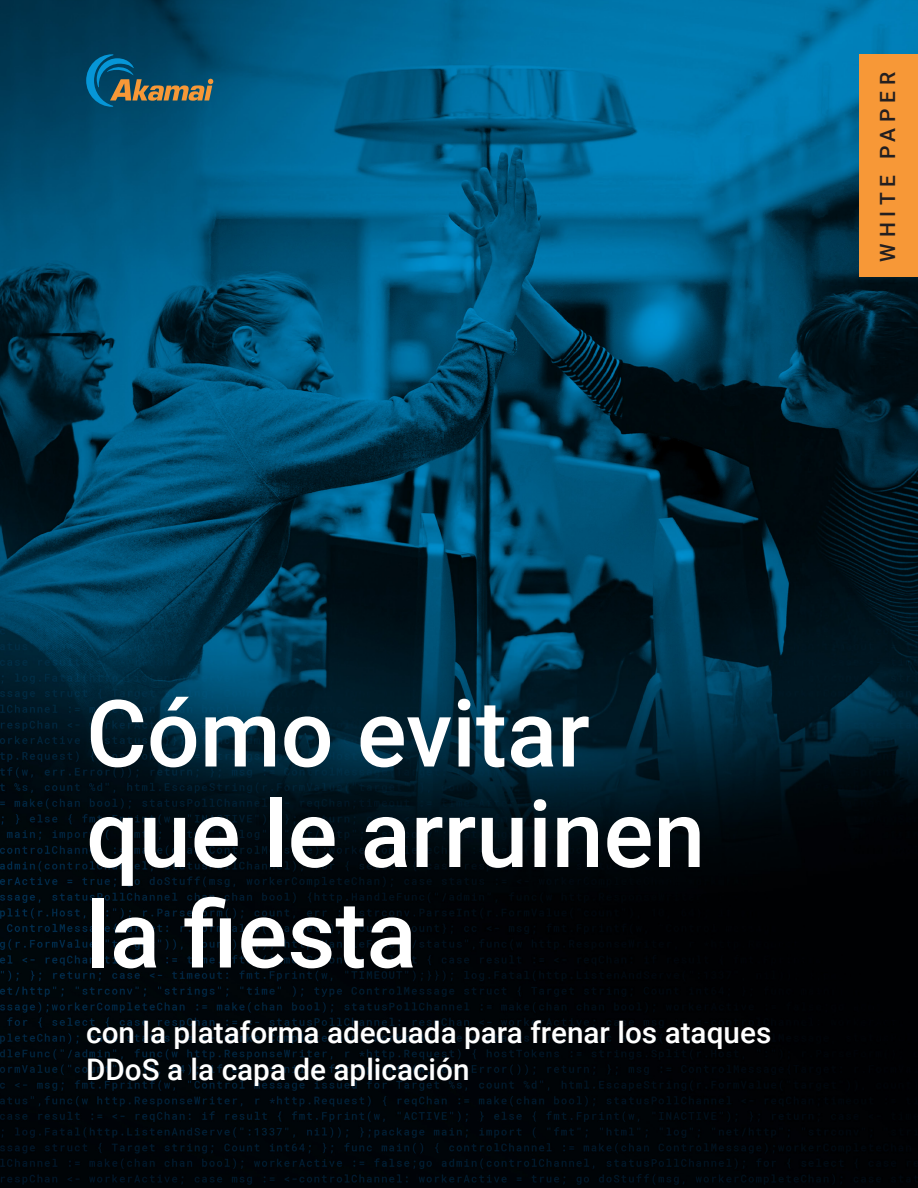
<style>
.page{position:relative;width:918px;height:1188px;background:#fff}
.page>*{position:absolute;margin:0;border:0;box-sizing:border-box;transform-origin:0 0}
.t1{font:500 93px/100.5px "Roboto";color:#fff}
.t2{font:500 29.7px/37.5px "Roboto";color:#fff}
.t3{font:500 21px "Roboto";letter-spacing:.275em;color:#231f20}
.t4{font:500 18px "Roboto";letter-spacing:.035em;color:#231f20}
</style>
<div class="page">
<img style="left:0;top:0;width:918px;height:1188px">
<svg style="left:86px;top:54px;width:127px;height:53px;background:#295b69"></svg>
<div style="left:860px;top:54px;width:58px;height:222px;background:#f79837"></div>
<p class="t3" style="left:873px;top:262px;width:191px;rotate:-90deg">WHITE PAPER</p>
<p class="t4" style="left:869px;top:163px;width:83px;rotate:-90deg">INFORME</p>
<p class="t1" style="left:86px;top:680px;width:621px">Cómo evitar que le arruinen la fiesta</p>
<p class="t2" style="left:86px;top:1012px;width:687px">con la plataforma adecuada para frenar los ataques<br>DDoS a la capa de aplicación</p>
</div>
